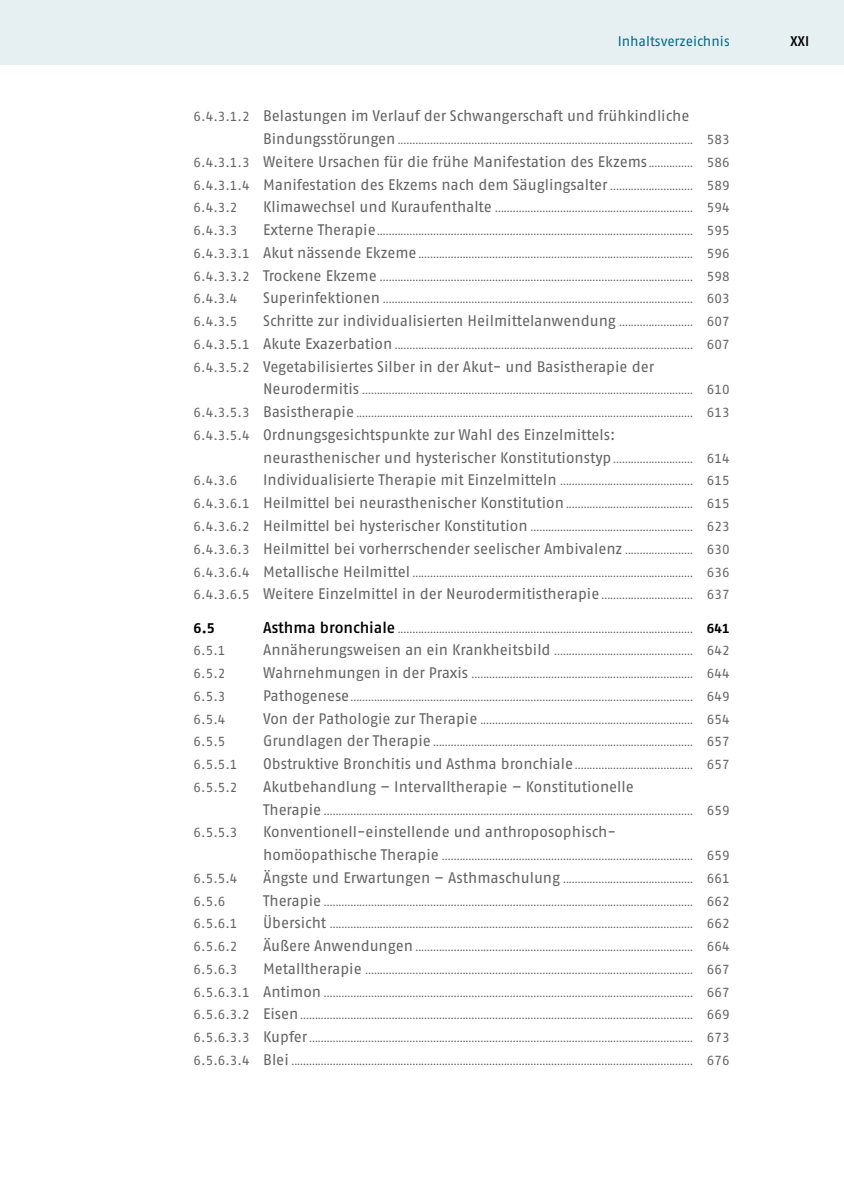
<style>
.page{position:relative;width:844px;height:1191px;background:#fff}
.page>*{position:absolute;margin:0;border:0;box-sizing:border-box;transform-origin:0 0}
.t1{font:15.4px/22.8px "Fago Pro";letter-spacing:-.005em;color:#636363}
.t2{font:14px "Fago Pro";color:#006b8a}
.t3{font:600 14px "Fago Pro";color:#000}
.t4{font:700 14px "Fago Pro";color:#000}
.t5{font:13.12px "Fago Pro";color:#636363}
.t6{font:10.5px "Fago Pro";color:#636363}
.s1{font-size:13.12px}
.s2{font-size:15.4px}
.s3{font-size:10.5px}
.s4{font-weight:600;font-size:15.75px;color:#000}
.s5{font-weight:700;font-size:13.12px;color:#000}
</style>
<div class="page">
<div style="left:0;top:0;width:729px;height:64px;background:#e6f0f3"></div>
<div style="left:729px;top:0;width:114px;height:64px;background:#e6f0f3"></div>
<h2 class="t2" style="left:617px;top:32px;width:113px">Inhaltsverzeichnis</h2>
<h2 class="t3" style="left:790px;top:32px;width:20px">XXI</h2>
<p class="t1" style="left:193px;top:105px;width:497px"><span class="s1">6.4.3.1.2</span> Belastungen im Verlauf der Schwangerschaft und frühkindliche</p>
<p class="t6" style="left:263px;top:134px;width:468px"><span class="s2">Bindungsstörungen</span> .................................................................................................... <span class="s1">583</span></p>
<p class="t1" style="left:193px;top:150px;width:537px"><span class="s1">6.4.3.1.3</span> Weitere Ursachen für die frühe Manifestation des Ekzems<span class="s3">...............</span> <span class="s1">586</span></p>
<p class="t1" style="left:193px;top:173px;width:537px"><span class="s1">6.4.3.1.4</span> Manifestation des Ekzems nach dem Säuglingsalter <span class="s3">............................</span> <span class="s1">589</span></p>
<p class="t5" style="left:193px;top:200px;width:45px">6.4.3.2</p>
<p class="t6" style="left:263px;top:202px;width:468px"><span class="s2">Klimawechsel und Kuraufenthalte</span> ................................................................... <span class="s1">594</span></p>
<p class="t5" style="left:193px;top:223px;width:45px">6.4.3.3</p>
<p class="t6" style="left:263px;top:225px;width:468px"><span class="s2">Externe Therapie</span>........................................................................................................... <span class="s1">595</span></p>
<p class="t6" style="left:193px;top:248px;width:537px"><span class="s1">6.4.3.3.1</span> <span class="s2">Akut nässende Ekzeme</span> ............................................................................................. <span class="s1">596</span></p>
<p class="t6" style="left:193px;top:271px;width:537px"><span class="s1">6.4.3.3.2</span> <span class="s2">Trockene Ekzeme</span> .......................................................................................................... <span class="s1">598</span></p>
<p class="t5" style="left:193px;top:291px;width:45px">6.4.3.4</p>
<p class="t6" style="left:263px;top:293px;width:468px"><span class="s2">Superinfektionen</span> ......................................................................................................... <span class="s1">603</span></p>
<p class="t5" style="left:193px;top:314px;width:45px">6.4.3.5</p>
<p class="t1" style="left:263px;top:309px;width:468px">Schritte zur individualisierten Heilmittelanwendung <span class="s3">.........................</span> <span class="s1">607</span></p>
<p class="t6" style="left:193px;top:339px;width:537px"><span class="s1">6.4.3.5.1</span> <span class="s2">Akute Exazerbation</span> ..................................................................................................... <span class="s1">607</span></p>
<p class="t1" style="left:193px;top:355px;width:462px"><span class="s1">6.4.3.5.2</span> Vegetabilisiertes Silber in der Akut- und Basistherapie der</p>
<p class="t6" style="left:263px;top:384px;width:468px"><span class="s2">Neurodermitis</span> ................................................................................................................ <span class="s1">610</span></p>
<p class="t6" style="left:193px;top:407px;width:537px"><span class="s1">6.4.3.5.3</span> <span class="s2">Basistherapie</span> .................................................................................................................. <span class="s1">613</span></p>
<p class="t1" style="left:263px;top:423px;width:468px;text-indent:-69px"><span class="s1">6.4.3.5.4</span> Ordnungsgesichtspunkte zur Wahl des Einzelmittels: neurasthenischer und hysterischer Konstitutionstyp<span class="s3">...........................</span> <span class="s1">614</span></p>
<p class="t5" style="left:193px;top:473px;width:45px">6.4.3.6</p>
<p class="t6" style="left:263px;top:475px;width:468px"><span class="s2">Individualisierte Therapie mit Einzelmitteln</span> ............................................. <span class="s1">615</span></p>
<p class="t6" style="left:193px;top:498px;width:537px"><span class="s1">6.4.3.6.1</span> <span class="s2">Heilmittel bei neurasthenischer Konstitution</span> ........................................... <span class="s1">615</span></p>
<p class="t6" style="left:193px;top:521px;width:537px"><span class="s1">6.4.3.6.2</span> <span class="s2">Heilmittel bei hysterischer Konstitution</span> ....................................................... <span class="s1">623</span></p>
<p class="t1" style="left:193px;top:537px;width:537px"><span class="s1">6.4.3.6.3</span> Heilmittel bei vorherrschender seelischer Ambivalenz <span class="s3">.......................</span> <span class="s1">630</span></p>
<p class="t6" style="left:193px;top:566px;width:537px"><span class="s1">6.4.3.6.4</span> <span class="s2">Metallische Heilmittel</span> ............................................................................................... <span class="s1">636</span></p>
<p class="t1" style="left:193px;top:582px;width:537px"><span class="s1">6.4.3.6.5</span> Weitere Einzelmittel in der Neurodermitistherapie <span class="s3">...............................</span> <span class="s1">637</span></p>
<p class="t4" style="left:193px;top:619px;width:23px">6.5</p>
<p class="t6" style="left:263px;top:622px;width:468px"><span class="s4">Asthma bronchiale</span> .................................................................................................... <span class="s5">641</span></p>
<p class="t5" style="left:193px;top:643px;width:33px">6.5.1</p>
<p class="t6" style="left:263px;top:645px;width:468px"><span class="s2">Annäherungsweisen an ein Krankheitsbild</span> ............................................... <span class="s1">642</span></p>
<p class="t5" style="left:193px;top:665px;width:33px">6.5.2</p>
<p class="t6" style="left:263px;top:668px;width:468px"><span class="s2">Wahrnehmungen in der Praxis</span> ........................................................................... <span class="s1">644</span></p>
<p class="t5" style="left:193px;top:688px;width:33px">6.5.3</p>
<p class="t6" style="left:263px;top:691px;width:468px"><span class="s2">Pathogenese</span>.................................................................................................................... <span class="s1">649</span></p>
<p class="t5" style="left:193px;top:711px;width:33px">6.5.4</p>
<p class="t6" style="left:263px;top:713px;width:468px"><span class="s2">Von der Pathologie zur Therapie</span> ........................................................................ <span class="s1">654</span></p>
<p class="t5" style="left:193px;top:734px;width:33px">6.5.5</p>
<p class="t6" style="left:263px;top:736px;width:468px"><span class="s2">Grundlagen der Therapie</span> ........................................................................................ <span class="s1">657</span></p>
<p class="t5" style="left:193px;top:756px;width:45px">6.5.5.1</p>
<p class="t1" style="left:263px;top:752px;width:468px">Obstruktive Bronchitis und Asthma bronchiale <span class="s3">........................................</span> <span class="s1">657</span></p>
<p class="t5" style="left:193px;top:779px;width:45px">6.5.5.2</p>
<p class="t1" style="left:263px;top:775px;width:372px">Akutbehandlung – Intervalltherapie – Konstitutionelle</p>
<p class="t6" style="left:263px;top:804px;width:468px"><span class="s2">Therapie</span> ............................................................................................................................. <span class="s1">659</span></p>
<p class="t5" style="left:193px;top:825px;width:45px">6.5.5.3</p>
<p class="t1" style="left:263px;top:820px;width:354px">Konventionell-einstellende und anthroposophisch-</p>
<p class="t6" style="left:263px;top:850px;width:468px"><span class="s2">homöopathische Therapie</span> ..................................................................................... <span class="s1">659</span></p>
<p class="t5" style="left:193px;top:870px;width:45px">6.5.5.4</p>
<p class="t6" style="left:263px;top:873px;width:468px"><span class="s2">Ängste und Erwartungen – Asthmaschulung</span> ............................................ <span class="s1">661</span></p>
<p class="t5" style="left:193px;top:893px;width:33px">6.5.6</p>
<p class="t6" style="left:263px;top:895px;width:468px"><span class="s2">Therapie</span> ............................................................................................................................. <span class="s1">662</span></p>
<p class="t5" style="left:193px;top:916px;width:45px">6.5.6.1</p>
<p class="t6" style="left:263px;top:918px;width:468px"><span class="s2">Übersicht</span> ........................................................................................................................... <span class="s1">662</span></p>
<p class="t5" style="left:193px;top:938px;width:45px">6.5.6.2</p>
<p class="t6" style="left:263px;top:941px;width:468px"><span class="s2">Äußere Anwendungen</span> .............................................................................................. <span class="s1">664</span></p>
<p class="t5" style="left:193px;top:961px;width:45px">6.5.6.3</p>
<p class="t6" style="left:263px;top:964px;width:468px"><span class="s2">Metalltherapie</span> ............................................................................................................... <span class="s1">667</span></p>
<p class="t6" style="left:193px;top:986px;width:537px"><span class="s1">6.5.6.3.1</span> <span class="s2">Antimon</span> ............................................................................................................................. <span class="s1">667</span></p>
<p class="t6" style="left:193px;top:1009px;width:537px"><span class="s1">6.5.6.3.2</span> <span class="s2">Eisen</span> ..................................................................................................................................... <span class="s1">669</span></p>
<p class="t6" style="left:193px;top:1032px;width:537px"><span class="s1">6.5.6.3.3</span> <span class="s2">Kupfer</span> .................................................................................................................................. <span class="s1">673</span></p>
<p class="t6" style="left:193px;top:1055px;width:537px"><span class="s1">6.5.6.3.4</span> <span class="s2">Blei</span> ........................................................................................................................................ <span class="s1">676</span></p>
</div>
